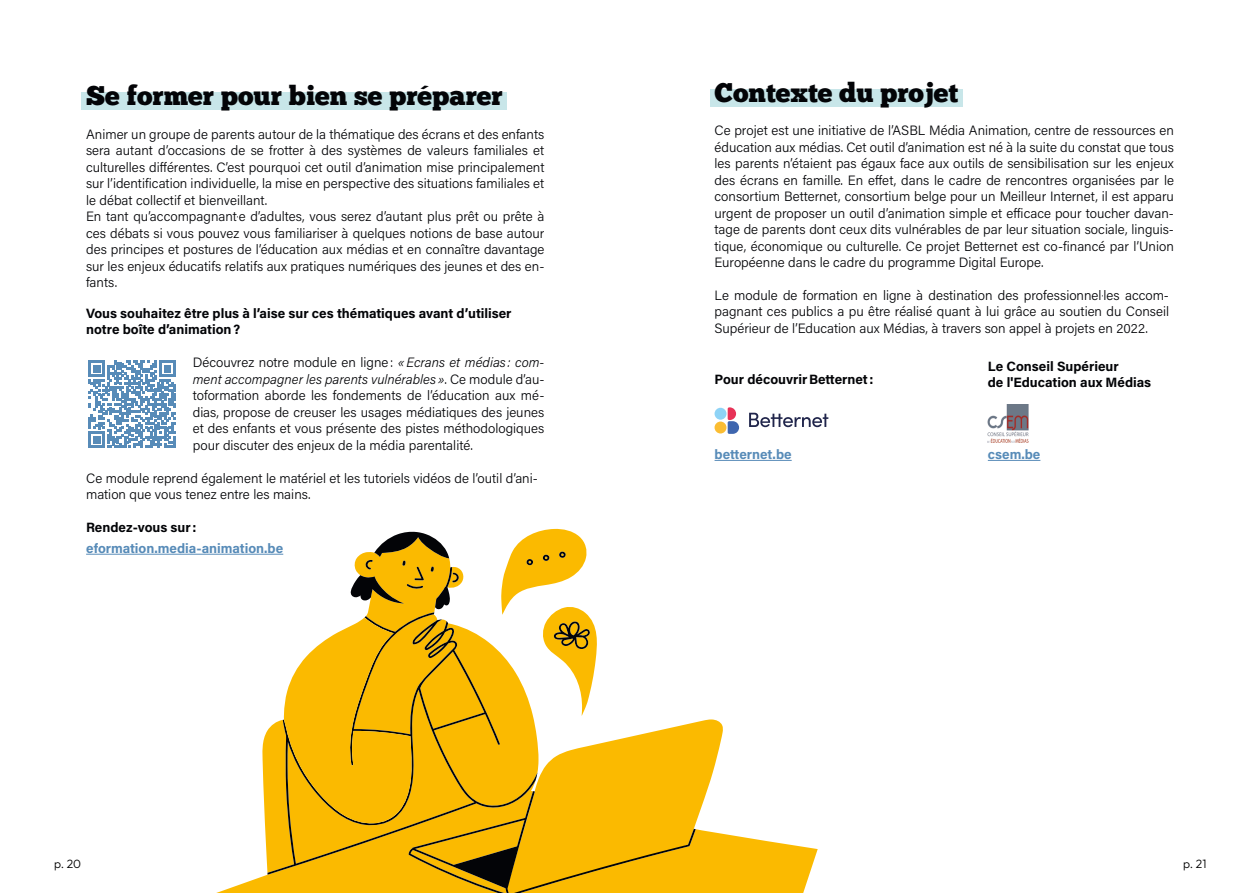
<style>
.page{position:relative;width:1259px;height:893px;background:#fff}
.page>*{position:absolute;margin:0;border:0;box-sizing:border-box;transform-origin:0 0}
.Titre_1{font:27px "Chunk Five";color:#030407}
.Text{font:300 13.5px/16.5px "Acumin Pro";color:#030407;text-align:justify}
.Text-2{font:700 13.5px/16.5px "Acumin Pro";color:#030407}
.Text-3{font:700 13.5px "Acumin Pro";color:#578bb8}
.t1{font:300 12px "Outfit";color:#000}
.s1{font-style:italic}
</style>
<div class="page">
<div style="left:82px;top:93px;width:425px;height:17px;background:#c8e6e9"></div>
<hr style="left:86px;top:554px;width:197px;height:1px;background:#578bb8">
<svg style="left:88px;top:361px;width:88px;height:87px"></svg>
<div style="left:710px;top:89px;width:252px;height:17px;background:#c8e6e9"></div>
<svg style="left:727px;top:407px;width:12px;height:27px"></svg>
<div style="left:714px;top:408px;width:12px;height:12px;background:#8ed3f6;border-radius:50%"></div>
<div style="left:714px;top:422px;width:12px;height:11px;background:#fbbd32;border-radius:50%"></div>
<svg style="left:749px;top:413px;width:79px;height:14px"></svg>
<hr style="left:714px;top:460px;width:77px;height:1px;background:#578bb8">
<img style="left:988px;top:404px;width:40px;height:39px">
<hr style="left:988px;top:460px;width:52px;height:1px;background:#578bb8">
<svg style="left:216px;top:833px;width:601px;height:60px;fill:#fbba00"></svg>
<svg style="left:261px;top:529px;width:462px;height:364px"></svg>
<p class="Titre_1" style="left:86px;top:79px;width:418px">Se former pour bien se préparer</p>
<p class="Text" style="left:86px;top:125px;width:460px">Animer un groupe de parents autour de la thématique des écrans et des enfants sera autant d’occasions de se frotter à des systèmes de valeurs familiales et culturelles différentes. C’est pourquoi cet outil d’animation mise principalement sur l’identification individuelle, la mise en perspective des situations familiales et le débat collectif et bienveillant.</p>
<p class="Text" style="left:86px;top:208px;width:460px">En tant qu’accompagnant.e d’adultes, vous serez d’autant plus prêt ou prête à ces débats si vous pouvez vous familiariser à quelques notions de base autour des principes et postures de l’éducation aux médias et en connaître davantage sur les enjeux éducatifs relatifs aux pratiques numériques des jeunes et des en&shy;fants.</p>
<p class="Text-2" style="left:86px;top:304px;width:427px">Vous souhaitez être plus à l’aise sur ces thématiques avant d’utiliser notre boîte d’animation?</p>
<p class="Text" style="left:193px;top:354px;width:353px">Découvrez notre module en ligne: <span class="s1">«Ecrans et médias : com&shy;ment accompagner les parents vulnérables»</span>. Ce module d’au&shy;toformation aborde les fondements de l’éducation aux mé&shy;dias, propose de creuser les usages médiatiques des jeunes et des enfants et vous présente des pistes méthodologiques pour discuter des enjeux de la média parentalité.</p>
<p class="Text" style="left:86px;top:469px;width:453px">Ce module reprend également le matériel et les tutoriels vidéos de l’outil d’ani&shy;mation que vous tenez entre les mains.</p>
<p class="Text-2" style="left:86px;top:518px;width:112px">Rendez-vous sur:</p>
<p class="Text-3" style="left:86px;top:539px;width:199px">eformation.media-animation.be</p>
<p class="Titre_1" style="left:714px;top:75px;width:245px">Contexte du projet</p>
<p class="Text" style="left:714px;top:122px;width:461px">Ce projet est une initiative de l’ASBL Média Animation, centre de ressources en éducation aux médias. Cet outil d’animation est né à la suite du constat que tous les parents n’étaient pas égaux face aux outils de sensibilisation sur les enjeux des écrans en famille. En effet, dans le cadre de rencontres organisées par le consortium Betternet, consortium belge pour un Meilleur Internet, il est apparu urgent de proposer un outil d’animation simple et efficace pour toucher davan&shy;tage de parents dont ceux dits vulnérables de par leur situation sociale, linguis&shy;tique, économique ou culturelle. Ce projet Betternet est co-financé par l’Union Européenne dans le cadre du programme Digital Europe.</p>
<p class="Text" style="left:714px;top:286px;width:456px">Le module de formation en ligne à destination des professionnel.les accom&shy;pagnant ces publics a pu être réalisé quant à lui grâce au soutien du Conseil Supérieur de l’Education aux Médias, à travers son appel à projets en 2022.</p>
<p class="Text-2" style="left:714px;top:371px;width:160px">Pour découvrirBetternet:</p>
<p class="Text-3" style="left:714px;top:445px;width:79px">betternet.be</p>
<p class="Text-2" style="left:988px;top:357px;width:165px">Le Conseil Supérieur<br>de l'Education aux Médias</p>
<p class="Text-3" style="left:988px;top:445px;width:54px">csem.be</p>
<p class="t1" style="left:54px;top:857px;width:29px">p. 20</p>
<p class="t1" style="left:1183px;top:857px;width:25px">p. 21</p>
</div>
